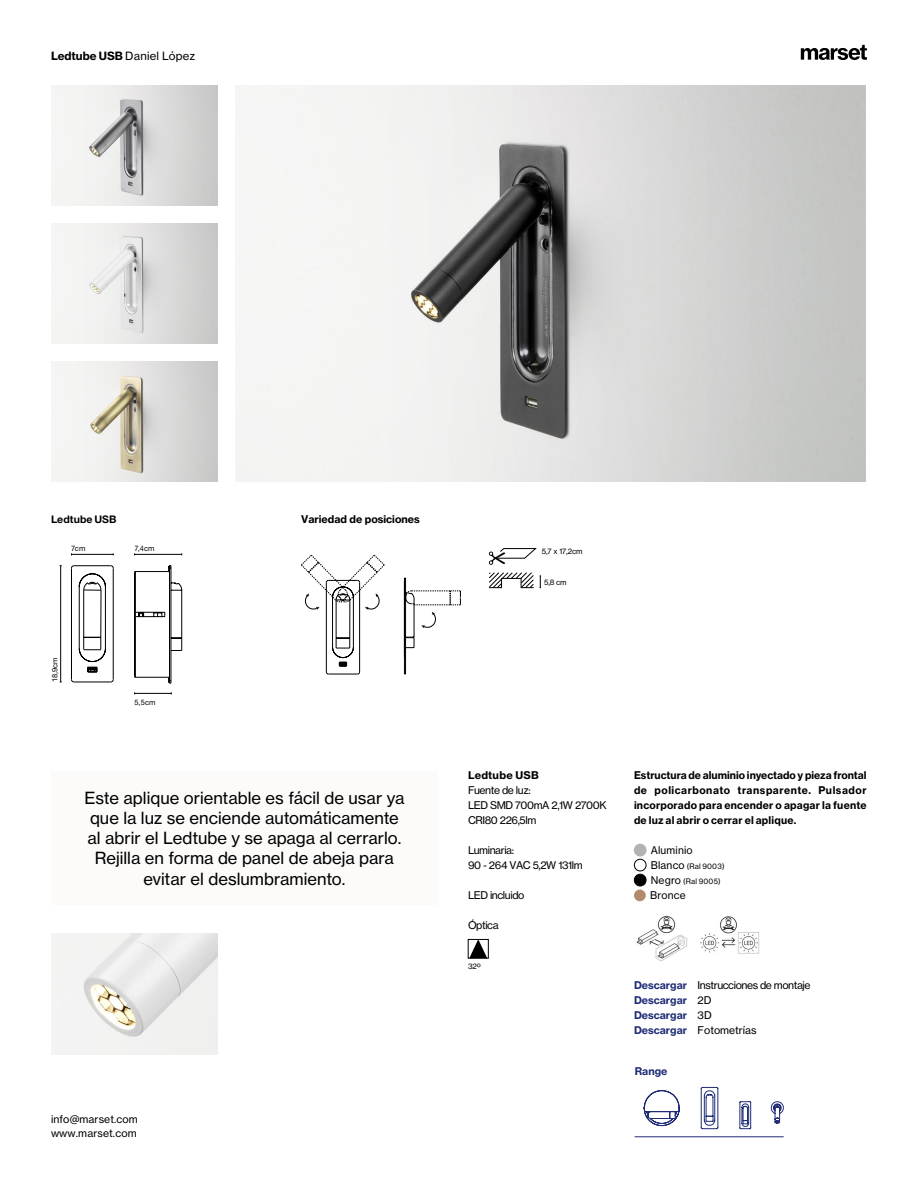
<style>
.page{position:relative;width:918px;height:1188px;background:#fff}
.page>*{position:absolute;margin:0;border:0;box-sizing:border-box;transform-origin:0 0}
.t1{font:16.5px/20.2px "N Haas Grotesk TX Pro 55 Rg";color:#000;text-align:center}
.t2{font:11.25px "N Haas Grotesk TX Pro 55 Rg";letter-spacing:.015em;color:#000}
.t3{font:10.5px/15px "N Haas Grotesk TX Pro 75 Bd";letter-spacing:.02em;color:#000;text-align:justify}
.t4{font:10.5px/15px "N Haas Grotesk TX Pro 55 Rg";letter-spacing:-.04em;color:#000}
.t5{font:10.5px/13.5px "N Haas Grotesk TX Pro 55 Rg";letter-spacing:.01em;color:#000}
.t6{font:10.5px/15px "N Haas Grotesk TX Pro 75 Bd";color:#202d76}
.t7{font:10.5px "N Haas Grotesk TX Pro 55 Rg";color:#000}
.t8{font:10.5px "N Haas Grotesk TX Pro 75 Bd";color:#000}
.t9{font:700 10.5px "Helvetica Neue LT Std";letter-spacing:.01em;color:#000}
.t10{font:10.5px "N Haas Grotesk TX Pro 55 Rg";letter-spacing:.02em;color:#000}
.t11{font:7.5px/15px "N Haas Grotesk TX Pro 55 Rg";letter-spacing:.025em;color:#000}
.t12{font:7.5px "Helvetica Neue LT Std";letter-spacing:.015em;color:#000}
.s1{font-family:"N Haas Grotesk TX Pro 75 Bd"}
.s2{font-size:10.5px}
.s3{font-family:"N Haas Grotesk TX Pro 75 Bd";color:#202d76}
.s4{font-family:"N Haas Grotesk TX Pro 55 Rg";color:#000}
</style>
<div class="page">
<div style="left:634px;top:844px;width:12px;height:12px;background:#b3b2b2;border-radius:50%"></div>
<div style="left:634px;top:844px;width:12px;height:12px;border:1px solid #b3b2b2;border-radius:50%"></div>
<div style="left:634px;top:859px;width:12px;height:12px;border:1px solid #000;border-radius:50%"></div>
<div style="left:634px;top:874px;width:12px;height:12px;background:#000;border-radius:50%"></div>
<div style="left:634px;top:874px;width:12px;height:12px;border:1px solid #000;border-radius:50%"></div>
<div style="left:634px;top:890px;width:12px;height:11px;background:#b38970;border-radius:50%"></div>
<svg style="left:801px;top:45px;width:66px;height:15px"></svg>
<svg style="left:404px;top:578px;width:57px;height:96px"></svg>
<svg style="left:489px;top:548px;width:48px;height:17px"></svg>
<svg style="left:489px;top:572px;width:45px;height:17px"></svg>
<svg style="left:540px;top:576px;width:1px;height:12px"></svg>
<img style="left:236px;top:85px;width:630px;height:396px">
<img style="left:51px;top:85px;width:167px;height:120px">
<img style="left:51px;top:223px;width:167px;height:120px">
<img style="left:51px;top:361px;width:167px;height:120px">
<img style="left:51px;top:934px;width:167px;height:120px">
<hr style="left:71px;top:554px;width:42px;height:1px;background:#000">
<hr style="left:135px;top:554px;width:47px;height:1px;background:#000">
<hr style="left:135px;top:693px;width:36px;height:1px;background:#000">
<hr style="left:60px;top:566px;width:1px;height:116px;background:#000">
<hr style="left:74px;top:682px;width:37px;height:1px;background:#000">
<svg style="left:71px;top:565px;width:43px;height:117px"></svg>
<svg style="left:301px;top:555px;width:84px;height:120px"></svg>
<svg style="left:134px;top:565px;width:48px;height:119px"></svg>
<hr style="left:635px;top:1137px;width:148px;height:1px;background:#202d76">
<svg style="left:643px;top:1090px;width:37px;height:37px"></svg>
<svg style="left:701px;top:1087px;width:17px;height:42px"></svg>
<svg style="left:739px;top:1101px;width:12px;height:28px"></svg>
<div style="left:51px;top:771px;width:386px;height:133px;background:#fcfbfa"></div>
<svg style="left:770px;top:1101px;width:14px;height:23px"></svg>
<img style="left:700px;top:916px;width:60px;height:38px">
<img style="left:636px;top:915px;width:52px;height:46px">
<svg style="left:642px;top:954px;width:19px;height:8px"></svg>
<div style="left:468px;top:939px;width:21px;height:19px;border:1px solid #000"></div>
<svg style="left:469px;top:939px;width:18px;height:19px"></svg>
<p class="t2" style="left:51px;top:49px;width:146px"><span class="s1">Ledtube USB</span> Daniel López</p>
<p class="t9" style="left:51px;top:513px;width:67px">Ledtube USB</p>
<p class="t8" style="left:301px;top:513px;width:120px">Variedad de posiciones</p>
<p class="t12" style="left:71px;top:544px;width:16px">7cm</p>
<p class="t12" style="left:134px;top:544px;width:22px">7,4cm</p>
<p class="t11" style="left:542px;top:544px;width:42px">5,7 x 17,2cm</p>
<p class="t11" style="left:544px;top:574px;width:24px">5,8 cm</p>
<p class="t12" style="left:50px;top:682px;width:27px;rotate:-90deg">18,9cm</p>
<p class="t12" style="left:134px;top:697px;width:23px">5,5cm</p>
<p class="t1" style="left:84px;top:787px;width:322px">Este aplique orientable es fácil de usar ya que la luz se enciende automáticamente al abrir el Ledtube y se apaga al cerrarlo.<br>Rejilla en forma de panel de abeja para evitar el deslumbramiento.</p>
<p class="t5" style="left:51px;top:1113px;width:88px">info@marset.com www.marset.com</p>
<p class="t3" style="left:468px;top:768px;width:72px">Ledtube USB</p>
<p class="t4" style="left:468px;top:783px;width:140px">Fuente de luz:<br>LED SMD 700mA 2,1W 2700K<br>CRI80 226,5lm</p>
<p class="t4" style="left:468px;top:843px;width:116px">Luminaria:<br>90 - 264 VAC 5,2W 131lm</p>
<p class="t4" style="left:468px;top:888px;width:58px">LED incluido</p>
<p class="t4" style="left:468px;top:918px;width:32px">Óptica</p>
<p class="t11" style="left:468px;top:959px;width:14px">32º</p>
<p class="t3" style="left:634px;top:768px;width:234px">Estructura de aluminio inyectado y pieza frontal de policarbonato transparente. Pulsador incorporado para encender o apagar la fuente de luz al abrir o cerrar el aplique.</p>
<p class="t10" style="left:651px;top:844px;width:43px">Aluminio</p>
<p class="t11" style="left:651px;top:859px;width:75px"><span class="s2">Blanco</span> (Ral 9003)<br><span class="s2">Negro</span> (Ral 9005)</p>
<p class="t4" style="left:650px;top:888px;width:37px">Bronce</p>
<p class="t4" style="left:634px;top:978px;width:178px"><span class="s3">Descargar</span> Instrucciones de montaje</p>
<p class="t6" style="left:634px;top:993px;width:79px">Descargar <span class="s4">2D<br></span>Descargar <span class="s4">3D</span></p>
<p class="t7" style="left:634px;top:1024px;width:124px"><span class="s3">Descargar</span> Fotometrías</p>
<p class="t6" style="left:635px;top:1063px;width:34px">Range</p>
</div>
